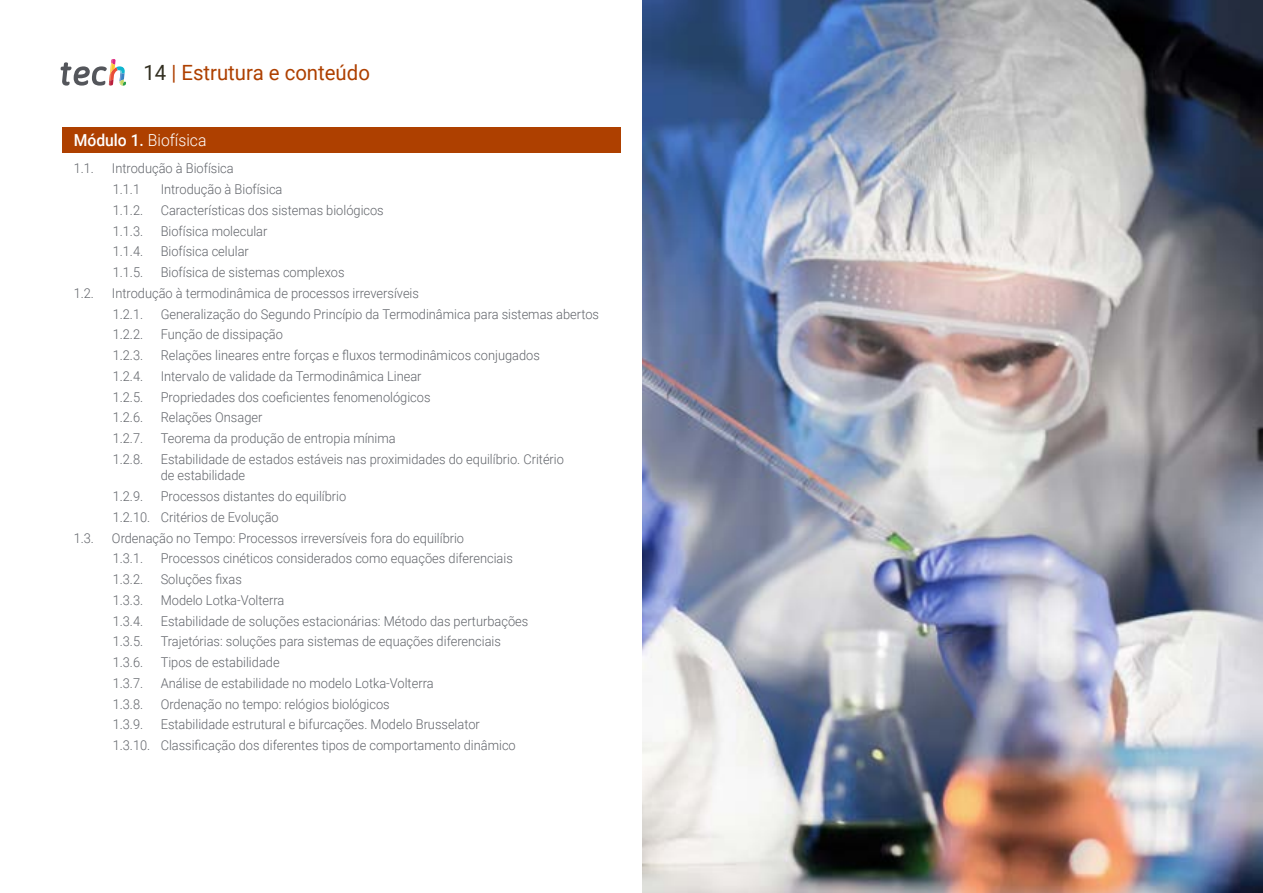
<style>
.page{position:relative;width:1263px;height:893px;background:#fff}
.page>*{position:absolute;margin:0;border:0;box-sizing:border-box;transform-origin:0 0}
.t1{font:21px "Roboto";color:#ae4000}
.t2{font:300 16.5px "Roboto";color:#fff;scale:.95 1}
.t3{font:300 13.5px/20.7px "Roboto";color:#61646a;scale:.95 1}
.s1{color:#312e20}
.s2{font-weight:500}
</style>
<div class="page">
<img style="left:642px;top:0;width:621px;height:893px">
<div style="left:63px;top:128px;width:558px;height:25px;background:#ae4000"></div>
<svg style="left:61px;top:59px;width:65px;height:27px"></svg>
<h1 class="t1" style="left:144px;top:57px;width:228px"><span class="s1">14</span> | Estrutura e conteúdo</h1>
<p class="t2" style="left:74px;top:129px;width:141px"><span class="s2">Módulo 1.</span> Biofísica</p>
<p class="t3" style="left:74px;top:158px;width:23px">1.1.</p>
<p class="t3" style="left:112px;top:158px;width:130px">Introdução à Biofísica<br>1.1.1</p>
<p class="t3" style="left:161px;top:179px;width:130px">Introdução à Biofísica</p>
<p class="t3" style="left:113px;top:199px;width:34px">1.1.2.</p>
<p class="t3" style="left:161px;top:199px;width:236px">Características dos sistemas biológicos</p>
<p class="t3" style="left:113px;top:220px;width:34px">1.1.3.</p>
<p class="t3" style="left:161px;top:220px;width:114px">Biofísica molecular</p>
<p class="t3" style="left:113px;top:241px;width:34px">1.1.4.</p>
<p class="t3" style="left:161px;top:241px;width:94px">Biofísica celular</p>
<p class="t3" style="left:113px;top:262px;width:34px">1.1.5.</p>
<p class="t3" style="left:161px;top:262px;width:195px">Biofísica de sistemas complexos</p>
<p class="t3" style="left:74px;top:282px;width:23px">1.2.</p>
<p class="t3" style="left:112px;top:282px;width:325px">Introdução à termodinâmica de processos irreversíveis<br>1.2.1.</p>
<p class="t3" style="left:161px;top:303px;width:463px">Generalização do Segundo Princípio da Termodinâmica para sistemas abertos</p>
<p class="t3" style="left:113px;top:324px;width:34px">1.2.2.</p>
<p class="t3" style="left:161px;top:324px;width:130px">Função de dissipação</p>
<p class="t3" style="left:113px;top:345px;width:34px">1.2.3.</p>
<p class="t3" style="left:161px;top:345px;width:401px">Relações lineares entre forças e fluxos termodinâmicos conjugados</p>
<p class="t3" style="left:113px;top:365px;width:34px">1.2.4.</p>
<p class="t3" style="left:161px;top:365px;width:276px">Intervalo de validade da Termodinâmica Linear</p>
<p class="t3" style="left:113px;top:386px;width:34px">1.2.5.</p>
<p class="t3" style="left:161px;top:386px;width:285px">Propriedades dos coeficientes fenomenológicos</p>
<p class="t3" style="left:113px;top:407px;width:34px">1.2.6.</p>
<p class="t3" style="left:161px;top:407px;width:109px">Relações Onsager</p>
<p class="t3" style="left:113px;top:428px;width:34px">1.2.7.</p>
<p class="t3" style="left:161px;top:428px;width:249px">Teorema da produção de entropia mínima</p>
<p class="t3" style="left:113px;top:448px;width:34px">1.2.8.</p>
<p class="t3" style="left:161px;top:450px;width:426px;line-height:16.5px">Estabilidade de estados estáveis nas proximidades do equilíbrio. Critério de estabilidade</p>
<p class="t3" style="left:113px;top:486px;width:34px">1.2.9.</p>
<p class="t3" style="left:113px;top:486px;width:247px;text-indent:48px">Processos distantes do equilíbrio<br>1.2.10. Critérios de Evolução</p>
<p class="t3" style="left:74px;top:527px;width:23px">1.3.</p>
<p class="t3" style="left:112px;top:527px;width:372px">Ordenação no Tempo: Processos irreversíveis fora do equilíbrio<br>1.3.1.</p>
<p class="t3" style="left:161px;top:548px;width:372px">Processos cinéticos considerados como equações diferenciais</p>
<p class="t3" style="left:113px;top:569px;width:34px">1.3.2.</p>
<p class="t3" style="left:161px;top:569px;width:87px">Soluções fixas</p>
<p class="t3" style="left:113px;top:589px;width:34px">1.3.3.</p>
<p class="t3" style="left:161px;top:589px;width:132px">Modelo Lotka-Volterra</p>
<p class="t3" style="left:113px;top:610px;width:34px">1.3.4.</p>
<p class="t3" style="left:161px;top:610px;width:388px">Estabilidade de soluções estacionárias: Método das perturbações</p>
<p class="t3" style="left:113px;top:631px;width:34px">1.3.5.</p>
<p class="t3" style="left:161px;top:631px;width:360px">Trajetórias: soluções para sistemas de equações diferenciais</p>
<p class="t3" style="left:113px;top:652px;width:34px">1.3.6.</p>
<p class="t3" style="left:161px;top:652px;width:127px">Tipos de estabilidade</p>
<p class="t3" style="left:113px;top:672px;width:34px">1.3.7.</p>
<p class="t3" style="left:161px;top:672px;width:289px">Análise de estabilidade no modelo Lotka-Volterra</p>
<p class="t3" style="left:113px;top:693px;width:34px">1.3.8.</p>
<p class="t3" style="left:161px;top:693px;width:243px">Ordenação no tempo: relógios biológicos</p>
<p class="t3" style="left:113px;top:714px;width:34px">1.3.9.</p>
<p class="t3" style="left:113px;top:714px;width:426px;text-indent:48px">Estabilidade estrutural e bifurcações. Modelo Brusselator<br>1.3.10. Classificação dos diferentes tipos de comportamento dinâmico</p>
</div>
